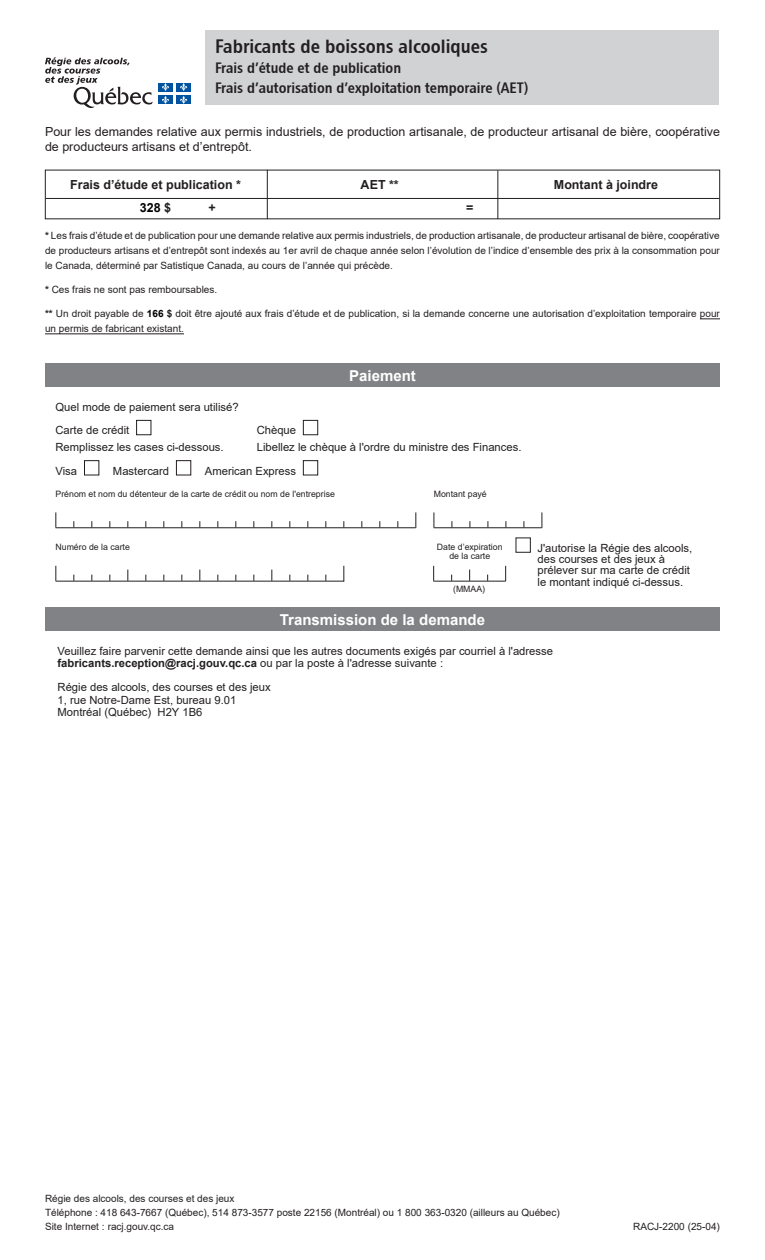
<style>
.page{position:relative;width:765px;height:1260px;background:#fff}
.page>*{position:absolute;margin:0;border:0;box-sizing:border-box;transform-origin:0 0}
.t1{font:19.38px "Chaloult Cond Demi Gras Normal";color:#231f20}
.t2{font:15px "Chaloult Cond Demi Gras Normal";color:#231f20}
.t3{font:700 15px "Arial";color:#fff}
.t4{font:12.5px/15px "Arial";color:#231f20}
.t5{font:700 12.5px "Arial";color:#231f20}
.t6{font:700 12.5px "Arial";color:#000}
.t7{font:11.25px "Arial";color:#231f20}
.t8{font:700 11.25px "Arial";color:#231f20}
.t9{font:10px/15px "Arial";color:#231f20;text-align:justify}
.t10{font:8.75px "Arial";color:#231f20}
.s1{color:#231f20}
.s2{font-weight:700}
.s3{font-weight:700;color:#000}
.s4{font-weight:400}
</style>
<div class="page">
<div style="left:205px;top:30px;width:513px;height:74px;background:#d1d2d4"></div>
<hr style="left:46px;top:198px;width:673px;height:1px;background:#231f20">
<hr style="left:267px;top:170px;width:1px;height:49px;background:#231f20">
<hr style="left:498px;top:171px;width:1px;height:48px;background:#231f20">
<svg style="left:45px;top:57px;width:108px;height:51px"></svg>
<div style="left:158px;top:83px;width:15px;height:8px;background:#0153a0"></div>
<div style="left:177px;top:83px;width:14px;height:8px;background:#0153a0"></div>
<div style="left:158px;top:95px;width:15px;height:9px;background:#0153a0"></div>
<svg style="left:162px;top:83px;width:7px;height:21px"></svg>
<div style="left:177px;top:95px;width:14px;height:9px;background:#0153a0"></div>
<svg style="left:180px;top:83px;width:7px;height:21px"></svg>
<div style="left:45px;top:364px;width:675px;height:23px;background:#808285"></div>
<svg style="left:56px;top:566px;width:1px;height:15px"></svg>
<hr style="left:56px;top:581px;width:288px;height:1px;background:#231f20">
<svg style="left:344px;top:566px;width:1px;height:15px"></svg>
<svg style="left:56px;top:512px;width:1px;height:15px"></svg>
<hr style="left:56px;top:527px;width:360px;height:1px;background:#231f20">
<svg style="left:416px;top:512px;width:1px;height:16px"></svg>
<svg style="left:433px;top:566px;width:1px;height:15px"></svg>
<hr style="left:433px;top:581px;width:72px;height:1px;background:#231f20">
<svg style="left:505px;top:566px;width:1px;height:15px"></svg>
<svg style="left:434px;top:512px;width:1px;height:15px"></svg>
<hr style="left:434px;top:527px;width:108px;height:1px;background:#231f20">
<svg style="left:542px;top:512px;width:1px;height:16px"></svg>
<div style="left:516px;top:538px;width:15px;height:15px;border:1px solid #231f20"></div>
<div style="left:84px;top:460px;width:15px;height:15px;border:1px solid #231f20"></div>
<div style="left:176px;top:460px;width:15px;height:15px;border:1px solid #231f20"></div>
<div style="left:303px;top:460px;width:15px;height:15px;border:1px solid #231f20"></div>
<div style="left:136px;top:420px;width:15px;height:15px;border:1px solid #231f20"></div>
<div style="left:303px;top:420px;width:15px;height:15px;border:1px solid #231f20"></div>
<div style="left:45px;top:608px;width:675px;height:23px;background:#808285"></div>
<svg style="left:700px;top:318px;width:20px;height:1px"></svg>
<hr style="left:45px;top:333px;width:139px;height:1px;background:#231f20">
<p class="t1" style="left:215px;top:34px;width:274px">Fabricants de boissons alcooliques</p>
<p class="t2" style="left:215px;top:58px;width:188px">Frais d’étude et de publication</p>
<p class="t2" style="left:215px;top:78px;width:315px">Frais d’autorisation d’exploitation temporaire (AET)</p>
<p class="t4" style="left:45px;top:124px;width:676px">Pour les demandes relative aux permis industriels, de production artisanale, de producteur artisanal de bière, coopérative de producteurs artisans et d’entrepôt.</p>
<p class="t5" style="left:70px;top:176px;width:172px">Frais d’étude et publication *</p>
<p class="t5" style="left:361px;top:176px;width:40px">AET **</p>
<p class="t5" style="left:554px;top:176px;width:106px">Montant à joindre</p>
<p class="t6" style="left:140px;top:199px;width:33px">328 <span class="s1">$</span></p>
<p class="t5" style="left:466px;top:199px;width:9px">=</p>
<p class="t9" style="left:45px;top:228px;width:676px"><span class="s2">*</span> Les frais d’étude et de publication pour une demande relative aux permis industriels, de production artisanale, de producteur artisanal de bière, coopérative de producteurs artisans et d’entrepôt sont indexés au 1er avril de chaque année selon l’évolution de l’indice d’ensemble des prix à la consommation pour le Canada, déterminé par Satistique Canada, au cours de l’année qui précède.</p>
<p class="t9" style="left:45px;top:281px;width:174px"><span class="s2">*</span> Ces frais ne sont pas remboursables.</p>
<p class="t9" style="left:45px;top:306px;width:676px"><span class="s2">**</span> Un droit payable de <span class="s3">166</span> <span class="s2">$</span> doit être ajouté aux frais d’étude et de publication, si la demande concerne une autorisation d’exploitation temporaire pour un permis de fabricant existant.</p>
<p class="t5" style="left:209px;top:199px;width:9px">+</p>
<p class="t3" style="left:349px;top:365px;width:68px">Paiement</p>
<p class="t7" style="left:56px;top:399px;width:185px">Quel mode de paiement sera utilisé?</p>
<p class="t7" style="left:56px;top:423px;width:75px">Carte de crédit</p>
<p class="t7" style="left:257px;top:423px;width:41px">Chèque</p>
<p class="t7" style="left:56px;top:439px;width:170px">Remplissez les cases ci-dessous.</p>
<p class="t7" style="left:257px;top:439px;width:266px">Libellez le chèque à l'ordre du ministre des Finances.</p>
<p class="t7" style="left:56px;top:463px;width:23px">Visa</p>
<p class="t7" style="left:113px;top:463px;width:58px">Mastercard</p>
<p class="t7" style="left:205px;top:463px;width:93px">American Express</p>
<p class="t10" style="left:56px;top:488px;width:281px">Prénom et nom du détenteur de la carte de crédit ou nom de l'entreprise</p>
<p class="t10" style="left:434px;top:488px;width:55px">Montant payé</p>
<p class="t10" style="left:56px;top:541px;width:76px">Numéro de la carte</p>
<p class="t10" style="left:437px;top:541px;width:67px">Date d’expiration</p>
<p class="t10" style="left:449px;top:550px;width:42px">de la carte</p>
<p class="t10" style="left:453px;top:583px;width:34px">(MMAA)</p>
<p class="t7" style="left:538px;top:540px;width:156px">J'autorise la Régie des alcools,</p>
<p class="t7" style="left:538px;top:552px;width:129px">des courses et des jeux à</p>
<p class="t7" style="left:538px;top:563px;width:154px">prélever sur ma carte de crédit</p>
<p class="t7" style="left:538px;top:574px;width:147px">le montant indiqué ci-dessus.</p>
<p class="t3" style="left:280px;top:609px;width:207px">Transmission de la demande</p>
<p class="t7" style="left:58px;top:643px;width:497px">Veuillez faire parvenir cette demande ainsi que les autres documents exigés par courriel à l'adresse</p>
<p class="t8" style="left:58px;top:655px;width:387px">fabricants.reception@racj.gouv.qc.ca <span class="s4">ou par la poste à l'adresse suivante :</span></p>
<p class="t7" style="left:58px;top:679px;width:215px">Régie des alcools, des courses et des jeux</p>
<p class="t7" style="left:58px;top:692px;width:180px">1, rue Notre-Dame Est, bureau 9.01</p>
<p class="t7" style="left:58px;top:704px;width:146px">Montréal (Québec) H2Y 1B6</p>
<p class="t9" style="left:45px;top:1191px;width:191px">Régie des alcools, des courses et des jeux</p>
<p class="t9" style="left:45px;top:1205px;width:516px">Téléphone : 418 643-7667 (Québec), 514 873-3577 poste 22156 (Montréal) ou 1 800 363-0320 (ailleurs au Québec)</p>
<p class="t9" style="left:45px;top:1219px;width:131px">Site Internet : racj.gouv.qc.ca</p>
<p class="t9" style="left:633px;top:1219px;width:88px">RACJ-2200 (25-04)</p>
</div>
